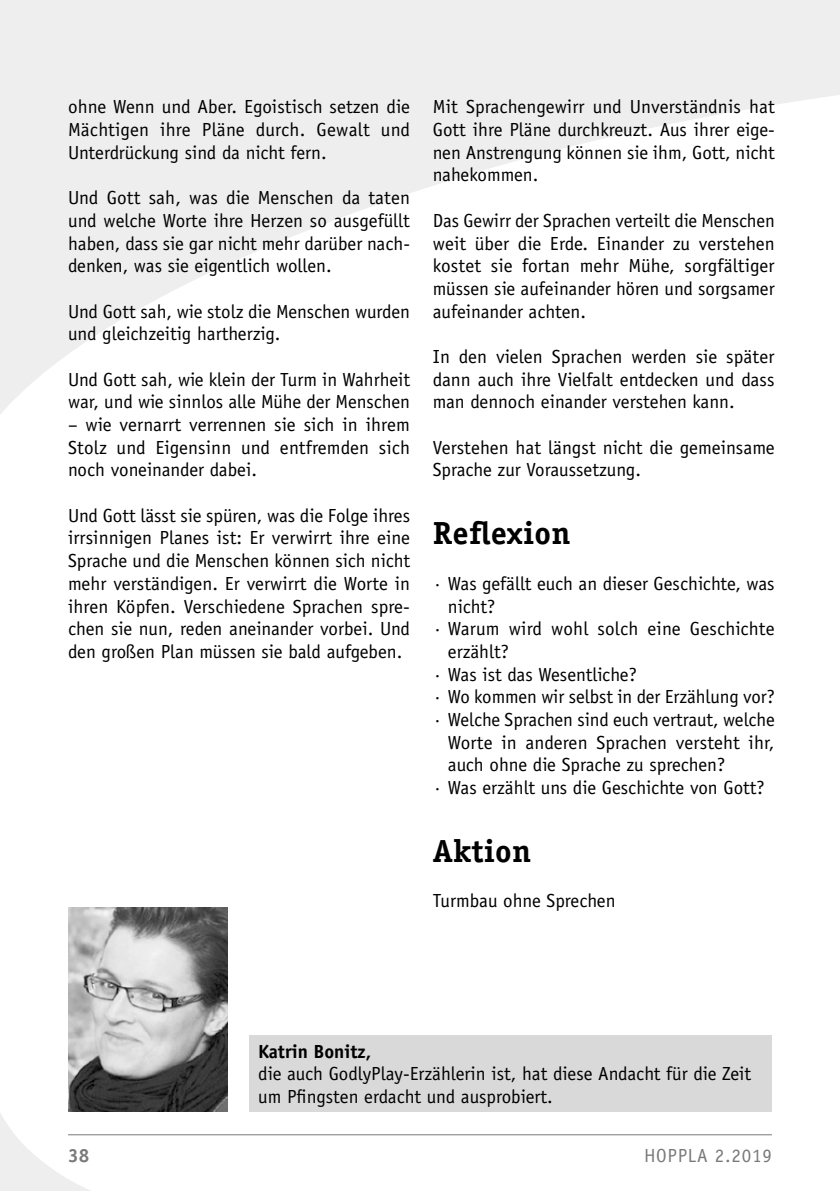
<style>
.page{position:relative;width:840px;height:1191px;background:#fff}
.page>*{position:absolute;margin:0;border:0;box-sizing:border-box;transform-origin:0 0}
.t1{font:700 32px "Officina Serif Std";letter-spacing:.01em;color:#000}
.t2{font:19px/22.6px "Officina Sans Std";color:#000;text-align:justify}
.t3{font:700 19px "Officina Sans Std";color:#000}
.t4{font:19px "Officina Sans Std";letter-spacing:.04em;color:#797979}
.t5{font:700 19px "Officina Sans Std";color:#797979}
</style>
<div class="page">
<svg style="left:0;top:0;width:839px;height:414px;fill:#eee"></svg>
<hr style="left:68px;top:1134px;width:703px;height:1px;background:#797979">
<div style="left:249px;top:1035px;width:522px;height:76px;background:#d9d9d9"></div>
<img style="left:68px;top:907px;width:159px;height:204px">
<svg style="left:0;top:1074px;width:159px;height:117px"></svg>
<p class="t2" style="left:68px;top:96px;width:343px">ohne Wenn und Aber. Egoistisch setzen die Mächtigen ihre Pläne durch. Gewalt und Unterdrückung sind da nicht fern.</p>
<p class="t2" style="left:68px;top:186px;width:343px">Und Gott sah, was die Menschen da taten und welche Worte ihre Herzen so ausgefüllt haben, dass sie gar nicht mehr darüber nach&shy;denken, was sie eigentlich wollen.</p>
<p class="t2" style="left:68px;top:300px;width:343px">Und Gott sah, wie stolz die Menschen wurden und gleichzeitig hartherzig.</p>
<p class="t2" style="left:68px;top:368px;width:343px">Und Gott sah, wie klein der Turm in Wahrheit war, und wie sinnlos alle Mühe der Menschen</p>
<p class="t2" style="left:68px;top:413px;width:343px">– wie vernarrt verrennen sie sich in ihrem Stolz und Eigensinn und entfremden sich noch voneinander dabei.</p>
<p class="t2" style="left:68px;top:504px;width:343px">Und Gott lässt sie spüren, was die Folge ihres irrsinnigen Planes ist: Er verwirrt ihre eine Sprache und die Menschen können sich nicht mehr verständigen. Er verwirrt die Worte in ihren Köpfen. Verschiedene Sprachen spre&shy;chen sie nun, reden aneinander vorbei. Und den großen Plan müssen sie bald aufgeben.</p>
<p class="t2" style="left:432px;top:96px;width:343px">Mit Sprachengewirr und Unverständnis hat Gott ihre Pläne durchkreuzt. Aus ihrer eige&shy;nen Anstrengung können sie ihm, Gott, nicht nahekommen.</p>
<p class="t2" style="left:432px;top:209px;width:343px">Das Gewirr der Sprachen verteilt die Menschen weit über die Erde. Einander zu verstehen kostet sie fortan mehr Mühe, sorgfältiger müssen sie aufeinander hören und sorgsamer aufeinander achten.</p>
<p class="t2" style="left:432px;top:345px;width:343px">In den vielen Sprachen werden sie später dann auch ihre Vielfalt entdecken und dass man dennoch einander verstehen kann.</p>
<p class="t2" style="left:432px;top:436px;width:343px">Verstehen hat längst nicht die gemeinsame<br>Sprache zur Voraussetzung.</p>
<h1 class="t1" style="left:432px;top:513px;width:139px">Reflexion</h1>
<p class="t2" style="left:432px;top:572px;width:343px">· Was gefällt euch an dieser Geschichte, was</p>
<p class="t2" style="left:447px;top:595px;width:49px">nicht?</p>
<p class="t2" style="left:432px;top:617px;width:343px">· Warum wird wohl solch eine Geschichte</p>
<p class="t2" style="left:447px;top:640px;width:62px">erzählt?</p>
<p class="t2" style="left:432px;top:663px;width:205px">· Was ist das Wesentliche?</p>
<p class="t2" style="left:432px;top:685px;width:343px">· Wo kommen wir selbst in der Erzählung vor?</p>
<p class="t2" style="left:432px;top:708px;width:343px">· Welche Sprachen sind euch vertraut, welche</p>
<p class="t2" style="left:447px;top:731px;width:328px">Worte in anderen Sprachen versteht ihr,</p>
<p class="t2" style="left:447px;top:753px;width:279px">auch ohne die Sprache zu sprechen?</p>
<p class="t2" style="left:432px;top:776px;width:333px">· Was erzählt uns die Geschichte von Gott?</p>
<h1 class="t1" style="left:432px;top:831px;width:100px">Aktion</h1>
<p class="t2" style="left:432px;top:889px;width:184px">Turmbau ohne Sprechen</p>
<p class="t3" style="left:258px;top:1039px;width:114px">Katrin Bonitz,</p>
<p class="t2" style="left:258px;top:1062px;width:494px">die auch GodlyPlay-Erzählerin ist, hat diese Andacht für die Zeit um Pfingsten erdacht und ausprobiert.</p>
<p class="t5" style="left:68px;top:1144px;width:23px">38</p>
<p class="t4" style="left:643px;top:1144px;width:129px">HOPPLA 2.2019</p>
</div>
